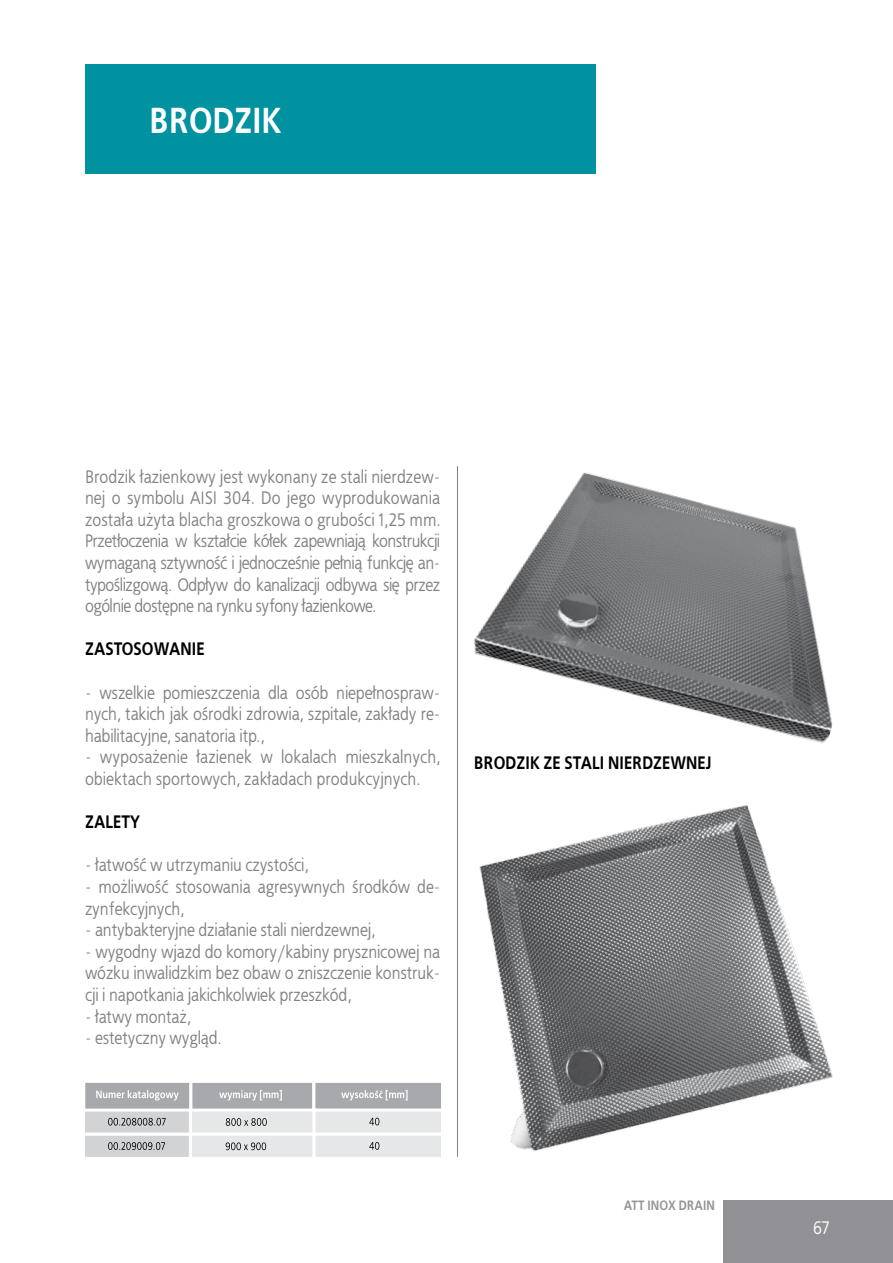
<style>
.page{position:relative;width:893px;height:1263px;background:#fff}
.page>*{position:absolute;margin:0;border:0;box-sizing:border-box;transform-origin:0 0}
.t1{font:700 36px "EFN Bureau";color:#fff}
.t2{font:18px/21.6px "EFN Bureau";color:#808285;text-align:justify}
.t3{font:700 18px "EFN Bureau";color:#000}
.t4{font:18px "EFN Bureau";color:#fff}
.t5{font:700 13.5px "EFN Bureau";color:#939598}
</style>
<div class="page">
<div style="left:724px;top:1200px;width:169px;height:63px;background:#919195"></div>
<div style="left:85px;top:64px;width:510px;height:110px;background:#00929f"></div>
<hr style="left:457px;top:466px;width:1px;height:691px;background:#808285">
<img style="left:474px;top:472px;width:359px;height:272px">
<img style="left:479px;top:805px;width:354px;height:346px">
<svg style="left:85px;top:1083px;width:355px;height:74px;background:#cdced0"></svg>
<h1 class="t1" style="left:150px;top:93px;width:133px">BRODZIK</h1>
<p class="t2" style="left:85px;top:465px;width:357px">Brodzik łazienkowy jest wykonany ze stali nierdzew&shy;nej o symbolu AISI 304. Do jego wyprodukowania została użyta blacha groszkowa o grubości 1,25 mm.<br>Przetłoczenia w kształcie kółek zapewniają konstrukcji wymaganą sztywność i jednocześnie pełnią funkcję an&shy;typoślizgową. Odpływ do kanalizacji odbywa się przez ogólnie dostępne na rynku syfony łazienkowe.</p>
<p class="t3" style="left:85px;top:635px;width:121px">ZASTOSOWANIE</p>
<p class="t2" style="left:85px;top:681px;width:357px">- wszelkie pomieszczenia dla osób niepełnospraw&shy;nych, takich jak ośrodki zdrowia, szpitale, zakłady re&shy;habilitacyjne, sanatoria itp.,</p>
<p class="t2" style="left:85px;top:746px;width:357px">- wyposażenie łazienek w lokalach mieszkalnych, obiektach sportowych, zakładach produkcyjnych.</p>
<p class="t3" style="left:85px;top:808px;width:57px">ZALETY</p>
<p class="t2" style="left:85px;top:854px;width:225px">- łatwość w utrzymaniu czystości,</p>
<p class="t2" style="left:85px;top:875px;width:357px">- możliwość stosowania agresywnych środków de&shy;zynfekcyjnych,</p>
<p class="t2" style="left:85px;top:919px;width:292px">- antybakteryjne działanie stali nierdzewnej,</p>
<p class="t2" style="left:85px;top:940px;width:357px">- wygodny wjazd do komory/kabiny prysznicowej na wózku inwalidzkim bez obaw o zniszczenie konstruk&shy;cji i napotkania jakichkolwiek przeszkód,</p>
<p class="t2" style="left:85px;top:1005px;width:108px">- łatwy montaż,</p>
<p class="t2" style="left:85px;top:1027px;width:138px">- estetyczny wygląd.</p>
<p class="t3" style="left:474px;top:748px;width:239px">BRODZIK ZE STALI NIERDZEWNEJ</p>
<p class="t5" style="left:624px;top:1195px;width:93px">ATT INOX DRAIN</p>
<p class="t4" style="left:813px;top:1215px;width:18px">67</p>
</div>
